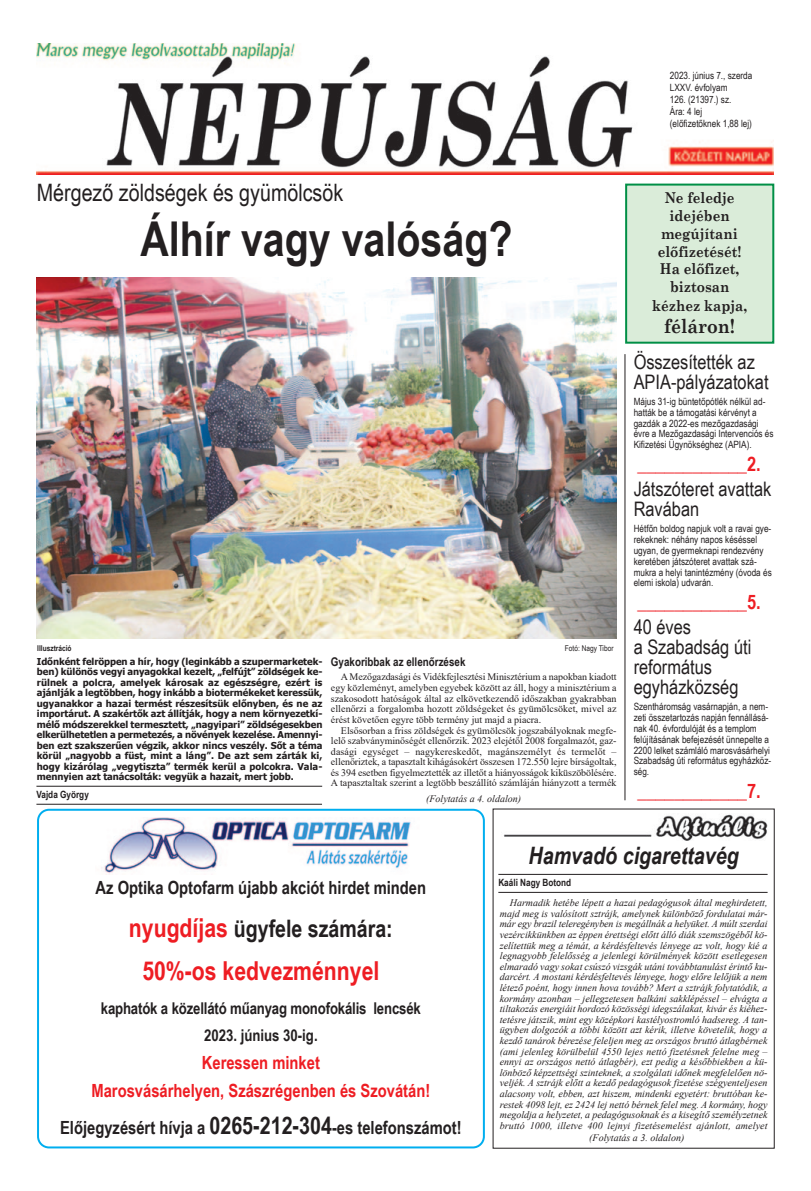
<style>
.page{position:relative;width:811px;height:1191px;background:#fff}
.page>*{position:absolute;margin:0;border:0;box-sizing:border-box;transform-origin:0 0}
.t1{font:700 48px "Arial Narrow";color:#231f20}
.t2{font:700 26.1px "Arial Narrow";color:#ee1d23}
.t3{font:700 24.1px "Arial Narrow";color:#231f20}
.t4{font:24px "Arial Narrow";color:#231f20}
.t5{font:italic 700 24px "Arial Narrow";color:#231f20}
.t6{font:20px/19.8px "Arial Narrow";color:#231f20}
.t7{font:700 20px "Arial Narrow";color:#ee1d23}
.t8{font:700 19.5px "Century Schoolbook";color:#231f20;scale:.9 1}
.t9{font:700 18.2px "Arial Narrow";color:#231f20}
.t10{font:700 18.2px/27.8px "Arial Narrow";color:#ee1d23;text-align:center}
.t11{font:700 16.2px/27.8px "Arial Narrow";letter-spacing:-.01em;color:#231f20;text-align:center}
.t12{font:700 15px/18px "Century Schoolbook";color:#231f20;text-align:center;scale:.9 1}
.t13{font:700 12px "Arial Narrow";color:#231f20}
.t14{font:italic 10px/10.6px "Times New Roman";letter-spacing:.01em;color:#231f20;text-align:justify}
.t15{font:10px/10.5px "Times New Roman";color:#231f20;text-align:justify}
.t16{font:10px/10.8px "Arial Narrow";color:#231f20}
.t17{font:700 10px "Arial Narrow";color:#231f20}
.t18{font:700 9.5px/10.5px "Tahoma";letter-spacing:-.005em;color:#231f20;text-align:justify}
.t19{font:8px "Arial Narrow";color:#231f20}
.t20{font:700 8px "Arial Narrow";color:#231f20}
.s1{font-size:26.1px;color:#ee1d23}
.s2{font-size:24.2px}
</style>
<div class="page">
<img style="left:37px;top:44px;width:737px;height:130px">
<hr style="left:36px;top:804px;width:286px;height:1px;background:#231f20">
<hr style="left:36px;top:786px;width:286px;height:1px;background:#231f20">
<hr style="left:498px;top:892px;width:269px;height:1px;background:#231f20">
<hr style="left:498px;top:874px;width:269px;height:1px;background:#231f20">
<div style="left:627px;top:186px;width:145px;height:156px;background:#daecd9"></div>
<div style="left:625px;top:184px;width:149px;height:160px;border:2px solid #008f46"></div>
<img style="left:503px;top:814px;width:265px;height:26px">
<hr style="left:625px;top:354px;width:1px;height:446px;background:#231f20">
<img style="left:36px;top:277px;width:580px;height:361px">
<svg style="left:37px;top:808px;width:448px;height:340px"></svg>
<div style="left:48px;top:816px;width:428px;height:59px;background:#fff"></div>
<img style="left:101px;top:817px;width:310px;height:57px">
<p class="t16" style="left:670px;top:69px;width:84px;line-height:12px">2023. június 7., szerda<br>LXXV. évfolyam<br>126. (21397.) sz.<br>Ára: 4 lej (előfizetőknek 1,88 lej)</p>
<h3 class="t4" style="left:37px;top:179px;width:308px">Mérgező zöldségek és gyümölcsök</h3>
<h1 class="t1" style="left:140px;top:211px;width:373px">Álhír vagy valóság?</h1>
<p class="t20" style="left:37px;top:643px;width:36px">Illusztráció</p>
<p class="t19" style="left:565px;top:643px;width:50px">Fotó: Nagy Tibor</p>
<p class="t18" style="left:37px;top:656px;width:287px">Időnként felröppen a hír, hogy (leginkább a szupermarketek&shy;ben) különös vegyi anyagokkal kezelt, „felfújt” zöldségek ke&shy;rülnek a polcra, amelyek károsak az egészségre, ezért is ajánlják a legtöbben, hogy inkább a biotermékeket keressük, ugyanakkor a hazai termést részesítsük előnyben, és ne az importárut. A szakértők azt állítják, hogy a nem környezetkí&shy;mélő módszerekkel termesztett, „nagyipari” zöldségesekben elkerülhetetlen a permetezés, a növények kezelése. Amennyi&shy;ben ezt szakszerűen végzik, akkor nincs veszély. Sőt a téma körül „nagyobb a füst, mint a láng”. De azt sem zárták ki, hogy kizárólag „vegytiszta” termék kerül a polcokra. Vala&shy;mennyien azt tanácsolták: vegyük a hazait, mert jobb.</p>
<p class="t13" style="left:331px;top:655px;width:136px">Gyakoribbak az ellenőrzések</p>
<p class="t15" style="left:331px;top:671px;width:287px;line-height:10.8px;text-indent:10px">A Mezőgazdasági és Vidékfejlesztési Minisztérium a napokban kiadott egy közleményt, amelyben egyebek között az áll, hogy a minisztérium a szakosodott hatóságok által az elkövetkezendő időszakban gyakrabban ellenőrzi a forgalomba hozott zöldségeket és gyümölcsöket, mivel az érést követően egyre több termény jut majd a piacra.</p>
<p class="t15" style="left:331px;top:725px;width:287px;text-indent:10px">Elsősorban a friss zöldségek és gyümölcsök jogszabályoknak megfe&shy;lelő szabványminőségét ellenőrzik. 2023 elejétől 2008 forgalmazót, gaz&shy;dasági egységet – nagykereskedőt, magánszemélyt és termelőt – ellenőriztek, a tapasztalt kihágásokért összesen 172.550 lejre bírságoltak, és 394 esetben figyelmeztették az illetőt a hiányosságok kiküszöbölésére.<br>A tapasztaltak szerint a legtöbb beszállító számláján hiányzott a termék</p>
<p class="t17" style="left:36px;top:788px;width:54px">Vajda György</p>
<p class="t14" style="left:426px;top:793px;width:96px">(Folytatás a 4. oldalon)</p>
<h3 class="t12" style="left:652px;top:189px;width:107px">Ne feledje idejében megújítani előfizetését!<br>Ha előfizet, biztosan kézhez kapja,</h3>
<h3 class="t8" style="left:664px;top:314px;width:80px">féláron!</h3>
<h3 class="t6" style="left:633px;top:351px;width:136px">Összesítették az<br>APIA-pályázatokat</h3>
<p class="t16" style="left:633px;top:396px;width:141px">Május 31-ig büntetőpótlék nélkül ad&shy;hatták be a támogatási kérvényt a gazdák a 2022-es mezőgazdasági évre a Mezőgazdasági Intervenciós és Kifizetési Ügynökséghez (APIA).</p>
<h3 class="t7" style="left:637px;top:452px;width:125px">____________2.</h3>
<h3 class="t6" style="left:633px;top:479px;width:139px">Játszóteret avattak<br>Ravában</h3>
<p class="t16" style="left:633px;top:523px;width:140px">Hétfőn boldog napjuk volt a ravai gye&shy;rekeknek: néhány napos késéssel ugyan, de gyermeknapi rendezvény keretében játszóteret avattak szá&shy;mukra a helyi tanintézmény (óvoda és elemi iskola) udvarán.</p>
<h3 class="t7" style="left:637px;top:590px;width:125px">____________5.</h3>
<h3 class="t6" style="left:633px;top:617px;width:119px">40 éves<br>a Szabadság úti református egyházközség</h3>
<p class="t16" style="left:633px;top:701px;width:139px">Szentháromság vasárnapján, a nem&shy;zeti összetartozás napján fennállásá&shy;nak 40. évfordulóját és a templom felújításának befejezését ünnepelte a<br>2200 lelket számláló marosvásárhelyi<br>Szabadság úti református egyházköz&shy;ség.</p>
<h3 class="t7" style="left:637px;top:779px;width:125px">____________7.</h3>
<h3 class="t9" style="left:96px;top:876px;width:332px">Az Optika Optofarm újabb akciót hirdet minden</h3>
<h3 class="t3" style="left:129px;top:914px;width:265px"><span class="s1">nyugdíjas</span> ügyfele számára:</h3>
<h2 class="t2" style="left:142px;top:955px;width:238px">50%-os kedvezménnyel</h2>
<h3 class="t11" style="left:101px;top:994px;width:321px">kaphatók a közellátó műanyag monofokális lencsék<br>2023. június 30-ig.</h3>
<h3 class="t10" style="left:91px;top:1048px;width:340px">Keressen minket<br>Marosvásárhelyen, Szászrégenben és Szovátán!</h3>
<h3 class="t9" style="left:60px;top:1117px;width:403px">Előjegyzésért hívja a <span class="s2">0265-212-304</span>-es telefonszámot!</h3>
<h3 class="t5" style="left:528px;top:841px;width:211px">Hamvadó cigarettavég</h3>
<p class="t14" style="left:500px;top:897px;width:269px;text-indent:10px">Harmadik hetébe lépett a hazai pedagógusok által meghirdetett, majd meg is valósított sztrájk, amelynek különböző fordulatai már&shy;már egy brazil teleregényben is megállnák a helyüket. A múlt szerdai vezércikkünkben az éppen érettségi előtt álló diák szemszögéből kö&shy;zelítettük meg a témát, a kérdésfeltevés lényege az volt, hogy kié a legnagyobb felelősség a jelenlegi körülmények között esetlegesen elmaradó vagy sokat csúszó vizsgák utáni továbbtanulást érintő ku&shy;darcért. A mostani kérdésfeltevés lényege, hogy előre lelőjük a nem létező poént, hogy innen hova tovább? Mert a sztrájk folytatódik, a kormány azonban – jellegzetesen balkáni sakklépéssel – elvágta a tiltakozás energiáit hordozó közösségi idegszálakat, kivár és kiéhez&shy;tetésre játszik, mint egy középkori kastélyostromló hadsereg. A tan&shy;ügyben dolgozók a többi között azt kérik, illetve követelik, hogy a kezdő tanárok bérezése feleljen meg az országos bruttó átlagbérnek (ami jelenleg körülbelül 4550 lejes nettó fizetésnek felelne meg – ennyi az országos nettó átlagbér), ezt pedig a későbbiekben a kü&shy;lönböző képzettségi szinteknek, a szolgálati időnek megfelelően nö&shy;veljék. A sztrájk előtt a kezdő pedagógusok fizetése szégyenteljesen alacsony volt, ebben, azt hiszem, mindenki egyetért: bruttóban ke&shy;restek 4098 lejt, ez 2424 lej nettó bérnek felel meg. A kormány, hogy megoldja a helyzetet, a pedagógusoknak és a kisegítő személyzetnek bruttó 1000, illetve 400 lejnyi fizetésemelést ajánlott, amelyet</p>
<p class="t14" style="left:589px;top:1132px;width:96px">(Folytatás a 3. oldalon)</p>
<p class="t17" style="left:498px;top:876px;width:74px">Kaáli Nagy Botond</p>
</div>
